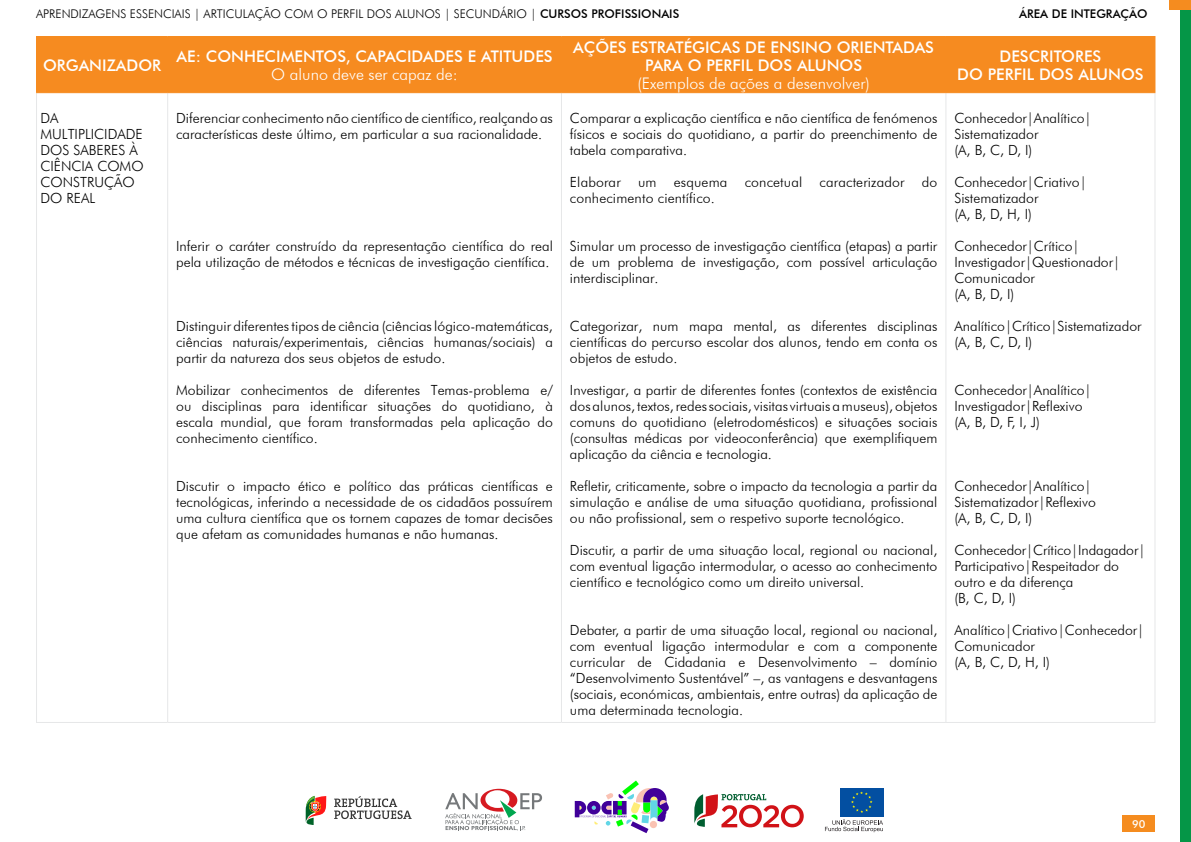
<style>
.page{position:relative;width:1191px;height:842px;background:#fff}
.page>*{position:absolute;margin:0;border:0;box-sizing:border-box;transform-origin:0 0}
.t1{font:500 16px/18px "Futura BT";color:#fff;text-align:center}
.t2{font:300 14px/16px "Futura BT";color:#000}
.t3{font:300 12px "Futura BT";color:#000}
.t4{font:500 12px "Futura BT";color:#000}
.t5{font:500 11px "Futura BT";color:#fff}
.s1{font-weight:500}
.s2{font-weight:300}
</style>
<div class="page">
<div style="left:1180px;top:0;width:11px;height:842px;background:#059647"></div>
<div style="left:1169px;top:0;width:22px;height:10px;background:#f58c1f"></div>
<svg style="left:445px;top:789px;width:97px;height:42px"></svg>
<svg style="left:306px;top:796px;width:20px;height:29px"></svg>
<svg style="left:334px;top:796px;width:77px;height:23px"></svg>
<svg style="left:694px;top:794px;width:109px;height:33px"></svg>
<svg style="left:575px;top:780px;width:94px;height:53px"></svg>
<div style="left:839px;top:788px;width:44px;height:29px;background:#034fa1"></div>
<svg style="left:851px;top:791px;width:21px;height:22px"></svg>
<svg style="left:825px;top:819px;width:58px;height:13px"></svg>
<div style="left:1122px;top:815px;width:32px;height:17px;background:#f58c1f"></div>
<div style="left:37px;top:37px;width:1117px;height:55px;background:#f68b20"></div>
<hr style="left:36px;top:93px;width:1px;height:629px;background:#e6e7e8">
<hr style="left:167px;top:93px;width:1px;height:629px;background:#e6e7e8">
<hr style="left:561px;top:93px;width:1px;height:629px;background:#e6e7e8">
<hr style="left:945px;top:93px;width:1px;height:629px;background:#e6e7e8">
<hr style="left:1154px;top:93px;width:1px;height:629px;background:#e6e7e8">
<hr style="left:36px;top:722px;width:132px;height:1px;background:#e6e7e8">
<hr style="left:168px;top:722px;width:393px;height:1px;background:#e6e7e8">
<hr style="left:561px;top:722px;width:385px;height:1px;background:#e6e7e8">
<hr style="left:946px;top:722px;width:209px;height:1px;background:#e6e7e8">
<hr style="left:36px;top:36px;width:132px;height:1px;background:#f68b20">
<hr style="left:36px;top:37px;width:1px;height:55px;background:#f68b20">
<hr style="left:168px;top:36px;width:393px;height:1px;background:#f68b20">
<hr style="left:167px;top:37px;width:1px;height:55px;background:#f68b20">
<hr style="left:561px;top:36px;width:385px;height:1px;background:#f68b20">
<hr style="left:561px;top:37px;width:1px;height:55px;background:#f68b20">
<hr style="left:946px;top:36px;width:209px;height:1px;background:#f68b20">
<hr style="left:945px;top:37px;width:1px;height:55px;background:#f68b20">
<hr style="left:1154px;top:37px;width:1px;height:55px;background:#f68b20">
<hr style="left:36px;top:92px;width:132px;height:1px;background:#f68b20">
<hr style="left:168px;top:92px;width:393px;height:1px;background:#f68b20">
<hr style="left:561px;top:92px;width:385px;height:1px;background:#f68b20">
<hr style="left:946px;top:92px;width:209px;height:1px;background:#f68b20">
<p class="t3" style="left:36px;top:6px;width:645px">APRENDIZAGENS ESSENCIAIS | ARTICULAÇÃO COM O PERFIL DOS ALUNOS | SECUNDÁRIO | <span class="s1">CURSOS PROFISSIONAIS</span></p>
<p class="t4" style="left:1019px;top:6px;width:130px">ÁREA DE INTEGRAÇÃO</p>
<p class="t1" style="left:43px;top:56px;width:120px">ORGANIZADOR</p>
<p class="t1" style="left:176px;top:47px;width:378px">AE: CONHECIMENTOS, CAPACIDADES E ATITUDES<br><span class="s2">O aluno deve ser capaz de:</span></p>
<p class="t1" style="left:573px;top:38px;width:362px">AÇÕES ESTRATÉGICAS DE ENSINO ORIENTADAS<br>PARA O PERFIL DOS ALUNOS<br><span class="s2">(Exemplos de ações a desenvolver)</span></p>
<p class="t1" style="left:957px;top:47px;width:188px">DESCRITORES<br>DO PERFIL DOS ALUNOS</p>
<p class="t2" style="left:40px;top:110px;width:105px">DA<br>MULTIPLICIDADE<br>DOS SABERES À<br>CIÊNCIA COMO<br>CONSTRUÇÃO<br>DO REAL</p>
<p class="t2" style="left:176px;top:110px;width:378px">Diferenciar conhecimento não científico de científico, realçando as características deste último, em particular a sua racionalidade.</p>
<p class="t2" style="left:176px;top:238px;width:378px">Inferir o caráter construído da representação científica do real pela utilização de métodos e técnicas de investigação científica.</p>
<p class="t2" style="left:570px;top:110px;width:369px;text-align:justify">Comparar a explicação científica e não científica de fenómenos físicos e sociais do quotidiano, a partir do preenchimento de tabela comparativa.</p>
<p class="t2" style="left:570px;top:174px;width:369px">Elaborar um esquema concetual caracterizador do conhecimento científico.</p>
<p class="t2" style="left:570px;top:238px;width:369px;text-align:justify">Simular um processo de investigação científica (etapas) a partir de um problema de investigação, com possível articulação interdisciplinar.</p>
<p class="t2" style="left:570px;top:318px;width:369px;text-align:justify">Categorizar, num mapa mental, as diferentes disciplinas científicas do percurso escolar dos alunos, tendo em conta os objetos de estudo.</p>
<p class="t2" style="left:570px;top:382px;width:369px;text-align:justify">Investigar, a partir de diferentes fontes (contextos de existência dos alunos, textos, redes sociais, visitas virtuais a museus), objetos comuns do quotidiano (eletrodomésticos) e situações sociais (consultas médicas por videoconferência) que exemplifiquem aplicação da ciência e tecnologia.</p>
<p class="t2" style="left:570px;top:478px;width:369px;text-align:justify">Refletir, criticamente, sobre o impacto da tecnologia a partir da simulação e análise de uma situação quotidiana, profissional ou não profissional, sem o respetivo suporte tecnológico.</p>
<p class="t2" style="left:570px;top:542px;width:369px;text-align:justify">Discutir, a partir de uma situação local, regional ou nacional, com eventual ligação intermodular, o acesso ao conhecimento científico e tecnológico como um direito universal.</p>
<p class="t2" style="left:570px;top:622px;width:369px;text-align:justify">Debater, a partir de uma situação local, regional ou nacional, com eventual ligação intermodular e com a componente curricular de Cidadania e Desenvolvimento – domínio “Desenvolvimento Sustentável” –, as vantagens e desvantagens (sociais, económicas, ambientais, entre outras) da aplicação de uma determinada tecnologia.</p>
<p class="t2" style="left:954px;top:110px;width:139px">Conhecedor|Analítico|<br>Sistematizador<br>(A, B, C, D, I)</p>
<p class="t2" style="left:954px;top:174px;width:134px">Conhecedor|Criativo|<br>Sistematizador<br>(A, B, D, H, I)</p>
<p class="t2" style="left:954px;top:238px;width:167px">Conhecedor|Crítico|<br>Investigador|Questionador|<br>Comunicador<br>(A, B, D, I)</p>
<p class="t2" style="left:954px;top:318px;width:189px">Analítico|Crítico|Sistematizador (A, B, C, D, I)</p>
<p class="t2" style="left:954px;top:382px;width:139px">Conhecedor|Analítico|<br>Investigador|Reflexivo (A, B, D, F, I, J)</p>
<p class="t2" style="left:176px;top:318px;width:378px;text-align:justify">Distinguir diferentes tipos de ciência (ciências lógico-matemáticas, ciências naturais/experimentais, ciências humanas/sociais) a partir da natureza dos seus objetos de estudo.</p>
<p class="t2" style="left:176px;top:382px;width:378px;text-align:justify">Mobilizar conhecimentos de diferentes Temas-problema e/ ou disciplinas para identificar situações do quotidiano, à escala mundial, que foram transformadas pela aplicação do conhecimento científico.</p>
<p class="t2" style="left:176px;top:478px;width:378px;text-align:justify">Discutir o impacto ético e político das práticas científicas e tecnológicas, inferindo a necessidade de os cidadãos possuírem uma cultura científica que os tornem capazes de tomar decisões que afetam as comunidades humanas e não humanas.</p>
<p class="t2" style="left:954px;top:478px;width:143px">Conhecedor|Analítico|<br>Sistematizador|Reflexivo (A, B, C, D, I)</p>
<p class="t2" style="left:954px;top:542px;width:192px">Conhecedor|Crítico|Indagador|<br>Participativo|Respeitador do outro e da diferença<br>(B, C, D, I)</p>
<p class="t2" style="left:954px;top:622px;width:191px">Analítico|Criativo|Conhecedor|<br>Comunicador<br>(A, B, C, D, H, I)</p>
<p class="t5" style="left:1132px;top:817px;width:15px">90</p>
</div>
